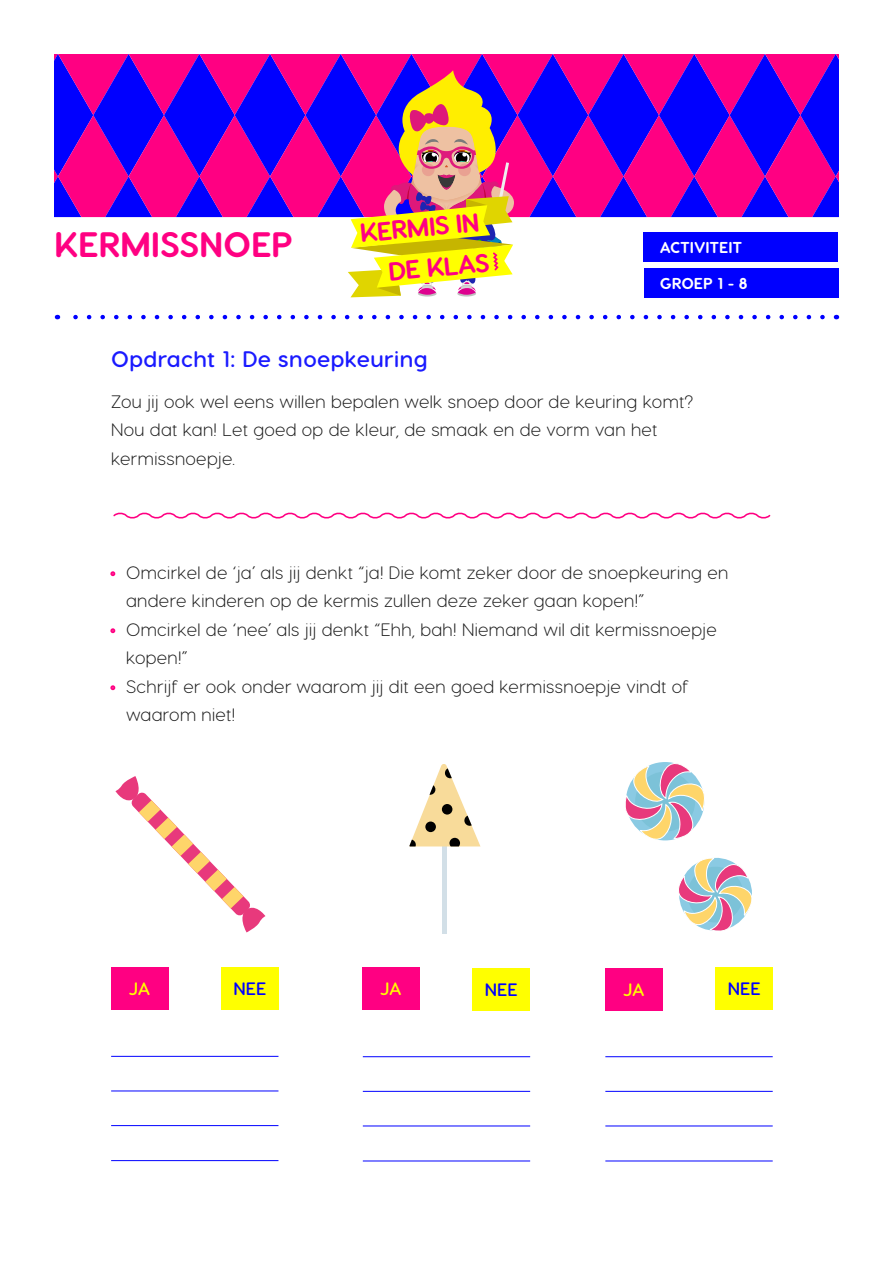
<style>
.page{position:relative;width:893px;height:1263px;background:#fff}
.page>*{position:absolute;margin:0;border:0;box-sizing:border-box;transform-origin:0 0}
.t1{font:800 35.4px "Visby Round CF";letter-spacing:-.01em;color:#ff0082}
.t2{font:800 26.1px/41.2px "Visby Round CF";color:#ff0082;text-align:right}
.t3{font:700 22.5px "Visby Round CF";letter-spacing:.02em;color:#1a1aff}
.t4{font:300 18px/28.5px "Visby Round CF";letter-spacing:.02em;color:#1a1a1a}
.t5{font:700 18px "Visby Round CF";color:#00f}
.t6{font:700 18px "Visby Round CF";color:#ff0}
.t7{font:800 15.75px "Visby Round CF";color:#fff}
.s1{font-weight:200;color:#ff1a8f}
</style>
<div class="page">
<svg style="left:54px;top:54px;width:785px;height:243px"></svg>
<svg style="left:73px;top:315px;width:749px;height:4px"></svg>
<div style="left:643px;top:233px;width:195px;height:29px;background:#00f"></div>
<div style="left:645px;top:269px;width:194px;height:29px;background:#00f"></div>
<svg style="left:110px;top:571px;width:5px;height:5px"></svg>
<svg style="left:110px;top:628px;width:5px;height:5px"></svg>
<svg style="left:110px;top:685px;width:5px;height:5px"></svg>
<div style="left:442px;top:836px;width:5px;height:98px;background:#d2dfe7"></div>
<svg style="left:409px;top:764px;width:71px;height:82px"></svg>
<svg style="left:625px;top:762px;width:80px;height:79px"></svg>
<svg style="left:678px;top:857px;width:74px;height:74px"></svg>
<div style="left:221px;top:967px;width:57px;height:42px;background:#ff0"></div>
<div style="left:473px;top:968px;width:57px;height:42px;background:#ff0"></div>
<div style="left:716px;top:968px;width:57px;height:42px;background:#ff0"></div>
<div style="left:111px;top:967px;width:57px;height:42px;background:#ff0082"></div>
<div style="left:363px;top:968px;width:57px;height:42px;background:#ff0082"></div>
<div style="left:605px;top:969px;width:57px;height:42px;background:#ff0082"></div>
<hr style="left:111px;top:1090px;width:167px;height:1px;background:#00f">
<hr style="left:363px;top:1091px;width:167px;height:1px;background:#00f">
<hr style="left:605px;top:1091px;width:168px;height:1px;background:#00f">
<hr style="left:111px;top:1125px;width:167px;height:1px;background:#00f">
<hr style="left:111px;top:1160px;width:167px;height:1px;background:#00f">
<hr style="left:363px;top:1125px;width:167px;height:1px;background:#00f">
<hr style="left:363px;top:1160px;width:167px;height:1px;background:#00f">
<hr style="left:605px;top:1125px;width:168px;height:1px;background:#00f">
<hr style="left:605px;top:1160px;width:168px;height:1px;background:#00f">
<hr style="left:111px;top:1056px;width:167px;height:1px;background:#00f">
<hr style="left:363px;top:1056px;width:167px;height:1px;background:#00f">
<hr style="left:605px;top:1056px;width:168px;height:1px;background:#00f">
<svg style="left:115px;top:776px;width:151px;height:156px"></svg>
<div style="left:253px;top:770px;width:42px;height:41px;background:#fff"></div>
<svg style="left:113px;top:512px;width:658px;height:7px"></svg>
<h2 class="t2" style="left:358px;top:213px;width:127px;rotate:-6deg">KERMIS IN<br>DE KLAS</h2>
<h1 class="t1" style="left:54px;top:222px;width:240px">KERMISSNOEP</h1>
<p class="t7" style="left:660px;top:237px;width:84px">ACTIVITEIT</p>
<p class="t7" style="left:660px;top:273px;width:89px">GROEP 1 - 8</p>
<p class="t3" style="left:111px;top:345px;width:318px">Opdracht 1: De snoepkeuring</p>
<p class="t4" style="left:111px;top:387px;width:584px">Zou jij ook wel eens willen bepalen welk snoep door de keuring komt?<br>Nou dat kan! Let goed op de kleur, de smaak en de vorm van het kermissnoepje.</p>
<p class="t4" style="left:126px;top:558px;width:604px;text-indent:-15px"><span class="s1">•</span> Omcirkel de ‘ja’ als jij denkt “ja! Die komt zeker door de snoepkeuring en andere kinderen op de kermis zullen deze zeker gaan kopen!”</p>
<p class="t4" style="left:126px;top:615px;width:592px;text-indent:-15px"><span class="s1">•</span> Omcirkel de ‘nee’ als jij denkt “Ehh, bah! Niemand wil dit kermissnoepje kopen!”</p>
<p class="t4" style="left:126px;top:672px;width:564px;text-indent:-15px"><span class="s1">•</span> Schrijf er ook onder waarom jij dit een goed kermissnoepje vindt of waarom niet!</p>
<p class="t6" style="left:129px;top:977px;width:23px">JA</p>
<p class="t5" style="left:233px;top:977px;width:34px">NEE</p>
<p class="t6" style="left:380px;top:978px;width:23px">JA</p>
<p class="t5" style="left:485px;top:978px;width:34px">NEE</p>
<p class="t6" style="left:623px;top:978px;width:23px">JA</p>
<p class="t5" style="left:728px;top:978px;width:34px">NEE</p>
</div>
